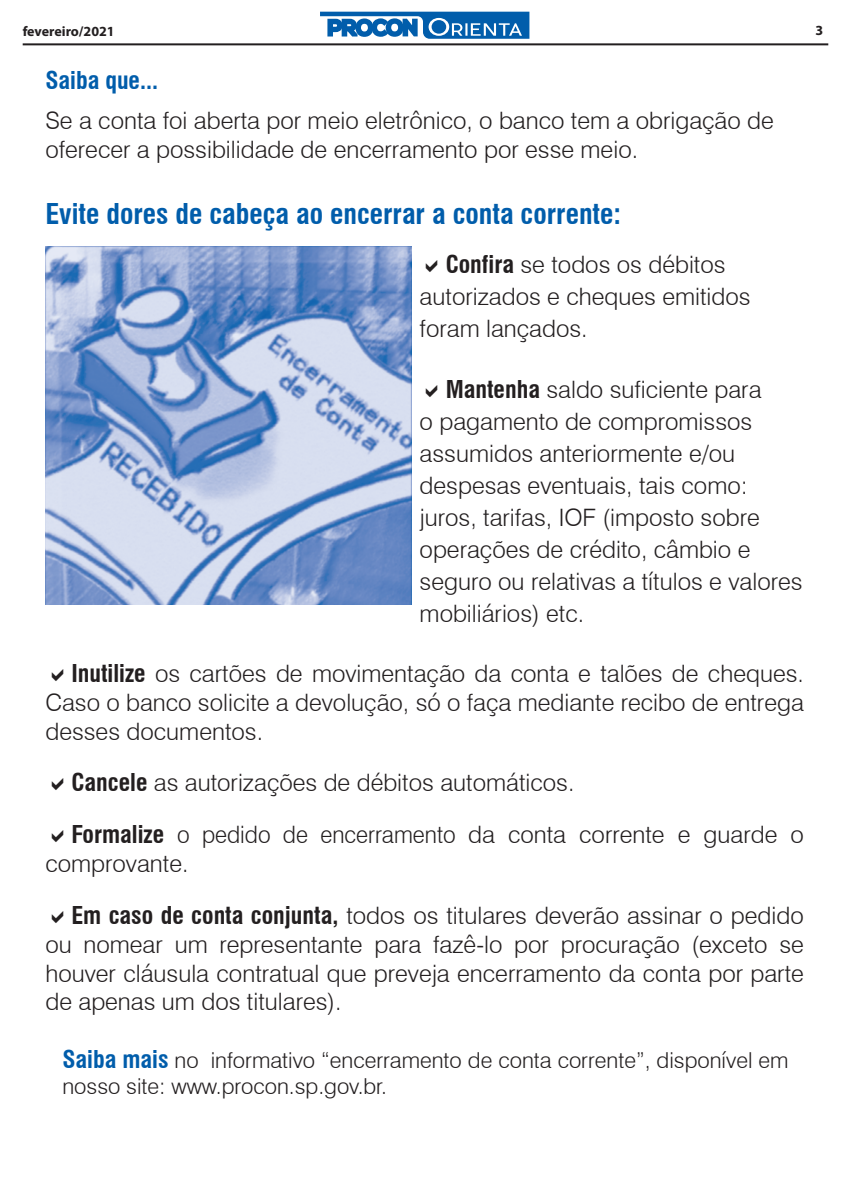
<style>
.page{position:relative;width:851px;height:1191px;background:#fff}
.page>*{position:absolute;margin:0;border:0;box-sizing:border-box;transform-origin:0 0}
.t1{font:700 condensed 28px "Swiss 721 BT";color:#015dab}
.t2{font:300 24px/32px "Swiss 721 BT";color:#231f20}
.t3{font:700 condensed 24px "Swiss 721 BT";color:#015dab}
.t4{font:300 22px/26.4px "Swiss 721 BT";color:#231f20}
.t5{font:700 14px "Myriad Pro";color:#231f20}
.s1{font-weight:700;font-stretch:condensed}
.s2{font-weight:700;font-stretch:condensed;font-size:24px;color:#015dab}
</style>
<div class="page">
<hr style="left:23px;top:43px;width:805px;height:2px;background:#231f20">
<svg style="left:320px;top:12px;width:209px;height:27px"></svg>
<img style="left:45px;top:247px;width:366px;height:357px">
<p class="t5" style="left:23px;top:22px;width:93px">fevereiro/2021</p>
<p class="t5" style="left:815px;top:21px;width:9px">3</p>
<p class="t3" style="left:45px;top:66px;width:114px">Saiba que...</p>
<p class="t2" style="left:45px;top:106px;width:730px;line-height:28.8px">Se a conta foi aberta por meio eletrônico, o banco tem a obrigação de oferecer a possibilidade de encerramento por esse meio.</p>
<p class="t1" style="left:45px;top:197px;width:577px">Evite dores de cabeça ao encerrar a conta corrente:</p>
<p class="t2" style="left:419px;top:248px;width:332px;text-indent:26px"><span class="s1">Confira</span> se todos os débitos autorizados e cheques emitidos foram lançados.</p>
<p class="t2" style="left:419px;top:373px;width:384px;text-indent:26px"><span class="s1">Mantenha</span> saldo suficiente para<br>o pagamento de compromissos assumidos anteriormente e/ou despesas eventuais, tais como: juros, tarifas, IOF (imposto sobre operações de crédito, câmbio e seguro ou relativas a títulos e valores mobiliários) etc.</p>
<p class="t2" style="left:45px;top:659px;width:759px;line-height:28.8px;text-align:justify;text-indent:26px"><span class="s1">Inutilize</span> os cartões de movimentação da conta e talões de cheques.<br>Caso o banco solicite a devolução, só o faça mediante recibo de entrega desses documentos.</p>
<p class="t2" style="left:71px;top:757px;width:733px;line-height:51.8px"><span class="s1">Cancele</span> as autorizações de débitos automáticos.<br><span class="s1">Formalize</span> o pedido de encerramento da conta corrente e guarde o</p>
<p class="t2" style="left:71px;top:837px;width:733px;line-height:51.8px;text-indent:-26px">comprovante.<br><span class="s1">Em caso de conta conjunta,</span> todos os titulares deverão assinar o pedido</p>
<p class="t2" style="left:45px;top:929px;width:759px;line-height:28.8px;text-align:justify">ou nomear um representante para fazê-lo por procuração (exceto se houver cláusula contratual que preveja encerramento da conta por parte de apenas um dos titulares).</p>
<p class="t4" style="left:62px;top:1046px;width:727px"><span class="s2">Saiba mais</span> no informativo “encerramento de conta corrente”, disponível em nosso site: www.procon.sp.gov.br.</p>
</div>
